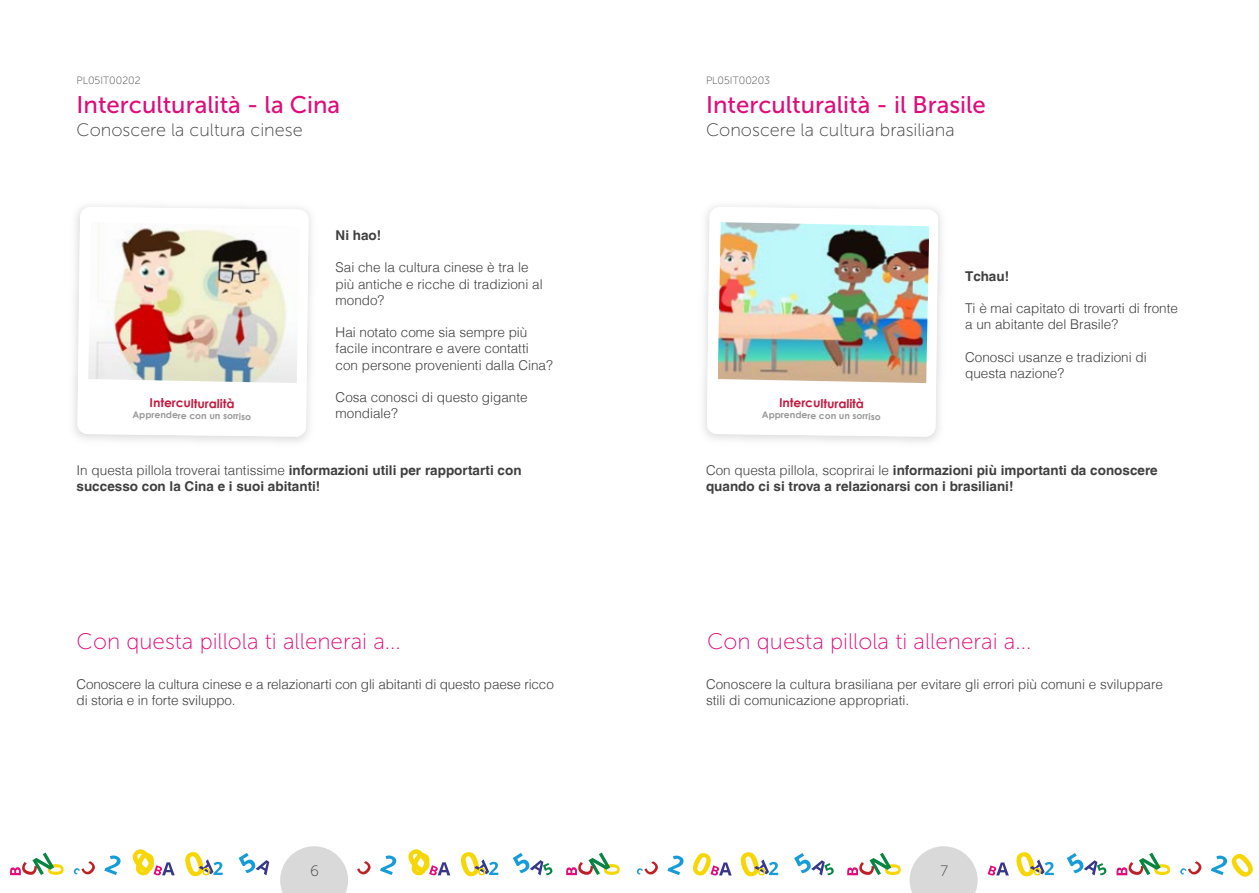
<style>
.page{position:relative;width:1259px;height:893px;background:#fff}
.page>*{position:absolute;margin:0;border:0;box-sizing:border-box;transform-origin:0 0}
.t1{font:24px "Museo Sans 500";color:#de0d7a}
.t2{font:22.5px "Museo Sans 100";color:#de0d7a}
.t3{font:18px "Museo Sans 100";color:#404040}
.t4{font:15px "Museo Sans 100";color:#404040}
.t5{font:300 13.5px/16.2px "Helvetica LT";color:#404040}
.t6{font:700 13.5px/16.2px "Helvetica LT";color:#404040}
.t7{font:700 12.3px "Century Gothic";color:#c21c40}
.t8{font:10.5px "Museo Sans 100";color:#404040}
.t9{font:700 9.3px "Century Gothic";color:#999}
.s1{font-weight:300}
</style>
<div class="page">
<svg style="left:909px;top:846px;width:68px;height:47px"></svg>
<svg style="left:1211px;top:853px;width:42px;height:24px"></svg>
<svg style="left:1180px;top:861px;width:21px;height:14px"></svg>
<svg style="left:1116px;top:853px;width:54px;height:22px"></svg>
<svg style="left:667px;top:856px;width:16px;height:19px"></svg>
<svg style="left:794px;top:853px;width:40px;height:22px"></svg>
<svg style="left:693px;top:853px;width:38px;height:23px"></svg>
<svg style="left:636px;top:861px;width:22px;height:14px"></svg>
<svg style="left:740px;top:852px;width:38px;height:25px"></svg>
<svg style="left:1066px;top:853px;width:40px;height:22px"></svg>
<svg style="left:987px;top:862px;width:22px;height:13px"></svg>
<svg style="left:1016px;top:852px;width:37px;height:25px"></svg>
<svg style="left:847px;top:853px;width:54px;height:22px"></svg>
<svg style="left:104px;top:855px;width:17px;height:20px"></svg>
<svg style="left:239px;top:853px;width:30px;height:22px"></svg>
<svg style="left:133px;top:849px;width:42px;height:27px"></svg>
<svg style="left:73px;top:861px;width:22px;height:13px"></svg>
<svg style="left:185px;top:852px;width:38px;height:25px"></svg>
<svg style="left:10px;top:852px;width:54px;height:23px"></svg>
<svg style="left:380px;top:855px;width:16px;height:20px"></svg>
<svg style="left:513px;top:853px;width:39px;height:22px"></svg>
<svg style="left:408px;top:849px;width:42px;height:27px"></svg>
<svg style="left:357px;top:861px;width:14px;height:13px"></svg>
<svg style="left:461px;top:852px;width:37px;height:25px"></svg>
<svg style="left:566px;top:852px;width:54px;height:23px"></svg>
<svg style="left:280px;top:846px;width:68px;height:47px"></svg>
<svg style="left:77px;top:207px;width:232px;height:230px"></svg>
<img style="left:88px;top:222px;width:212px;height:161px">
<svg style="left:707px;top:207px;width:231px;height:230px"></svg>
<img style="left:717px;top:222px;width:212px;height:161px">
<p class="t8" style="left:77px;top:75px;width:66px">PL05IT00202</p>
<h1 class="t1" style="left:77px;top:91px;width:265px">Interculturalità - la Cina</h1>
<p class="t8" style="left:706px;top:75px;width:66px">PL05IT00203</p>
<h1 class="t1" style="left:706px;top:91px;width:281px">Interculturalità - il Brasile</h1>
<h3 class="t3" style="left:77px;top:120px;width:227px">Conoscere la cultura cinese</h3>
<h3 class="t3" style="left:706px;top:120px;width:250px">Conoscere la cultura brasiliana</h3>
<p class="t7" style="left:150px;top:393px;width:86px;rotate:1deg">Interculturalità</p>
<p class="t9" style="left:133px;top:407px;width:120px;rotate:1deg">Apprendere con un sorriso</p>
<p class="t6" style="left:336px;top:227px;width:47px">Ni hao!</p>
<p class="t5" style="left:336px;top:259px;width:209px">Sai che la cultura cinese è tra le più antiche e ricche di tradizioni al mondo?</p>
<p class="t5" style="left:336px;top:324px;width:219px">Hai notato come sia sempre più facile incontrare e avere contatti con persone provenienti dalla Cina?</p>
<p class="t5" style="left:336px;top:389px;width:194px">Cosa conosci di questo gigante mondiale?</p>
<p class="t7" style="left:779px;top:393px;width:86px;rotate:1deg">Interculturalità</p>
<p class="t9" style="left:762px;top:407px;width:120px;rotate:1deg">Apprendere con un sorriso</p>
<p class="t6" style="left:965px;top:268px;width:46px">Tchau!</p>
<p class="t5" style="left:965px;top:300px;width:214px">Ti è mai capitato di trovarti di fronte a un abitante del Brasile?</p>
<p class="t5" style="left:965px;top:349px;width:183px">Conosci usanze e tradizioni di questa nazione?</p>
<p class="t6" style="left:77px;top:462px;width:446px"><span class="s1">In questa pillola troverai tantissime</span> informazioni utili per rapportarti con successo con la Cina e i suoi abitanti!</p>
<p class="t6" style="left:706px;top:462px;width:453px"><span class="s1">Con questa pillola, scoprirai le</span> informazioni più importanti da conoscere quando ci si trova a relazionarsi con i brasiliani!</p>
<h2 class="t2" style="left:77px;top:629px;width:326px">Con questa pillola ti allenerai a...</h2>
<h2 class="t2" style="left:707px;top:629px;width:326px">Con questa pillola ti allenerai a...</h2>
<p class="t5" style="left:77px;top:676px;width:479px">Conoscere la cultura cinese e a relazionarti con gli abitanti di questo paese ricco di storia e in forte sviluppo.</p>
<p class="t5" style="left:706px;top:676px;width:458px">Conoscere la cultura brasiliana per evitare gli errori più comuni e sviluppare stili di comunicazione appropriati.</p>
<p class="t4" style="left:310px;top:862px;width:10px">6</p>
<p class="t4" style="left:940px;top:862px;width:9px">7</p>
</div>
